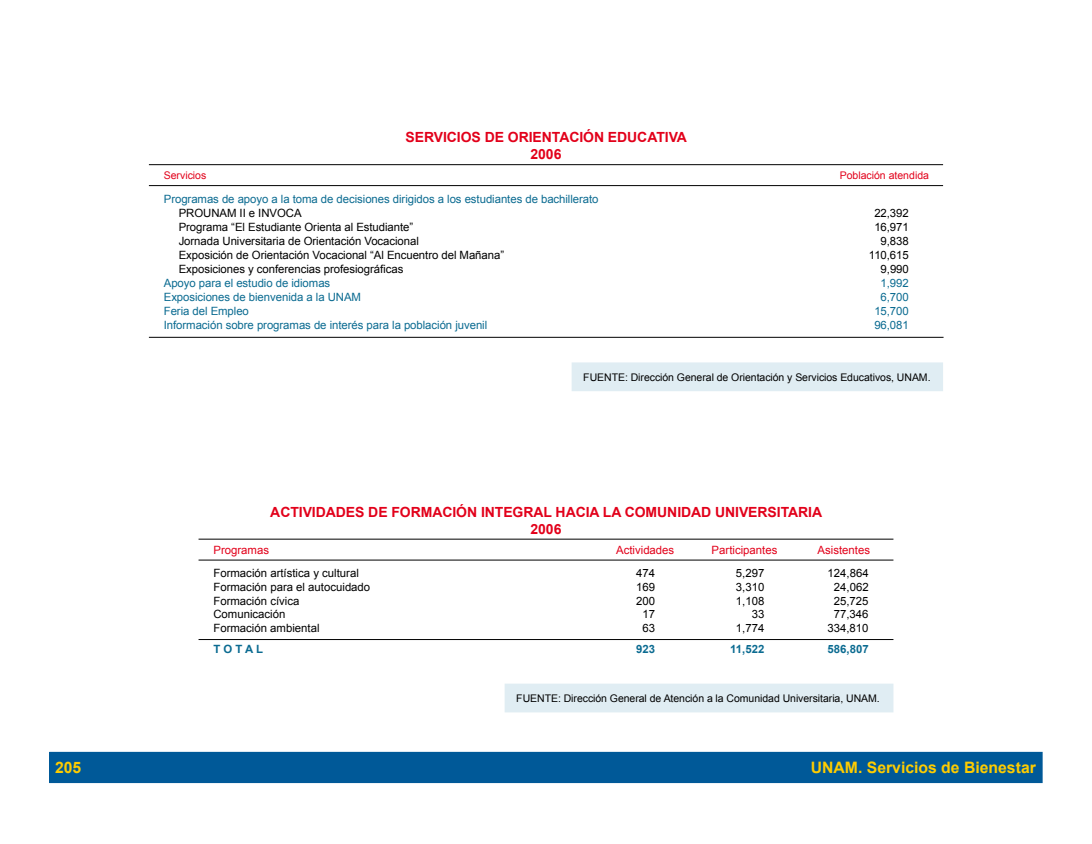
<style>
.page{position:relative;width:1092px;height:844px;background:#fff}
.page>*{position:absolute;margin:0;border:0;box-sizing:border-box;transform-origin:0 0}
.t1{font:700 15.75px "Arial";color:#fecc00}
.t2{font:700 14px/17.5px "Arial";letter-spacing:-.005em;color:#e2001a;text-align:center}
.t3{font:11.38px "Arial";letter-spacing:-.005em;color:#000}
.t4{font:11.38px "Arial";letter-spacing:-.005em;color:#0b6b91}
.t5{font:11.38px "Arial";color:#e2001a}
.t6{font:700 11.38px "Arial";color:#0b6b91}
.t7{font:10.5px "Arial";letter-spacing:-.005em;color:#000}
.t8{font:10.5px "Arial";color:#e2001a}
</style>
<div class="page">
<div style="left:50px;top:752px;width:992px;height:30px;background:#005998"></div>
<hr style="left:149px;top:164px;width:794px;height:1px;background:#000">
<hr style="left:149px;top:185px;width:794px;height:1px;background:#000">
<div style="left:572px;top:363px;width:370px;height:27px;background:#e0edf3"></div>
<div style="left:571px;top:362px;width:372px;height:29px;border:2px solid #e0edf3"></div>
<hr style="left:149px;top:337px;width:794px;height:1px;background:#000">
<hr style="left:198px;top:538px;width:695px;height:1px;background:#000">
<hr style="left:198px;top:559px;width:695px;height:1px;background:#000">
<hr style="left:198px;top:639px;width:695px;height:1px;background:#000">
<div style="left:505px;top:684px;width:387px;height:27px;background:#e0edf3"></div>
<div style="left:504px;top:683px;width:389px;height:29px;border:2px solid #e0edf3"></div>
<p class="t2" style="left:405px;top:128px;width:283px">SERVICIOS DE ORIENTACIÓN EDUCATIVA<br>2006</p>
<p class="t8" style="left:164px;top:170px;width:44px">Servicios</p>
<p class="t8" style="left:839px;top:170px;width:91px">Población atendida</p>
<p class="t4" style="left:164px;top:193px;width:436px">Programas de apoyo a la toma de decisiones dirigidos a los estudiantes de bachillerato</p>
<p class="t3" style="left:179px;top:207px;width:124px">PROUNAM II e INVOCA</p>
<p class="t3" style="left:874px;top:207px;width:36px">22,392</p>
<p class="t3" style="left:179px;top:221px;width:236px">Programa “El Estudiante Orienta al Estudiante”</p>
<p class="t3" style="left:874px;top:221px;width:36px">16,971</p>
<p class="t3" style="left:179px;top:235px;width:242px">Jornada Universitaria de Orientación Vocacional</p>
<p class="t3" style="left:880px;top:235px;width:30px">9,838</p>
<p class="t3" style="left:179px;top:249px;width:327px">Exposición de Orientación Vocacional “Al Encuentro del Mañana”</p>
<p class="t3" style="left:868px;top:249px;width:41px">110,615</p>
<p class="t3" style="left:179px;top:263px;width:226px">Exposiciones y conferencias profesiográficas</p>
<p class="t3" style="left:880px;top:263px;width:30px">9,990</p>
<p class="t4" style="left:164px;top:277px;width:168px">Apoyo para el estudio de idiomas</p>
<p class="t4" style="left:880px;top:277px;width:30px">1,992</p>
<p class="t4" style="left:164px;top:291px;width:199px">Exposiciones de bienvenida a la UNAM</p>
<p class="t4" style="left:880px;top:291px;width:30px">6,700</p>
<p class="t4" style="left:164px;top:305px;width:87px">Feria del Empleo</p>
<p class="t4" style="left:874px;top:305px;width:36px">15,700</p>
<p class="t4" style="left:164px;top:319px;width:325px">Información sobre programas de interés para la población juvenil</p>
<p class="t4" style="left:874px;top:319px;width:36px">96,081</p>
<p class="t7" style="left:583px;top:371px;width:349px">FUENTE: Dirección General de Orientación y Servicios Educativos, UNAM.</p>
<p class="t2" style="left:270px;top:503px;width:553px">ACTIVIDADES DE FORMACIÓN INTEGRAL HACIA LA COMUNIDAD UNIVERSITARIA<br>2006</p>
<p class="t5" style="left:213px;top:543px;width:57px">Programas</p>
<p class="t5" style="left:616px;top:543px;width:60px">Actividades</p>
<p class="t5" style="left:711px;top:543px;width:67px">Participantes</p>
<p class="t5" style="left:817px;top:543px;width:54px">Asistentes</p>
<p class="t3" style="left:213px;top:567px;width:147px">Formación artística y cultural</p>
<p class="t3" style="left:636px;top:567px;width:20px">474</p>
<p class="t3" style="left:735px;top:567px;width:30px">5,297</p>
<p class="t3" style="left:827px;top:567px;width:43px">124,864</p>
<p class="t3" style="left:213px;top:580px;width:158px">Formación para el autocuidado</p>
<p class="t3" style="left:636px;top:580px;width:20px">169</p>
<p class="t3" style="left:735px;top:580px;width:30px">3,310</p>
<p class="t3" style="left:833px;top:580px;width:36px">24,062</p>
<p class="t3" style="left:213px;top:594px;width:87px">Formación cívica</p>
<p class="t3" style="left:636px;top:594px;width:20px">200</p>
<p class="t3" style="left:735px;top:594px;width:30px">1,108</p>
<p class="t3" style="left:833px;top:594px;width:36px">25,725</p>
<p class="t3" style="left:213px;top:608px;width:74px">Comunicación</p>
<p class="t3" style="left:642px;top:608px;width:14px">17</p>
<p class="t3" style="left:751px;top:608px;width:14px">33</p>
<p class="t3" style="left:833px;top:608px;width:36px">77,346</p>
<p class="t3" style="left:213px;top:621px;width:108px">Formación ambiental</p>
<p class="t3" style="left:642px;top:621px;width:14px">63</p>
<p class="t3" style="left:735px;top:621px;width:30px">1,774</p>
<p class="t3" style="left:827px;top:621px;width:43px">334,810</p>
<p class="t6" style="left:213px;top:642px;width:51px">T O T A L</p>
<p class="t6" style="left:636px;top:642px;width:20px">923</p>
<p class="t6" style="left:730px;top:642px;width:36px">11,522</p>
<p class="t6" style="left:827px;top:642px;width:43px">586,807</p>
<p class="t7" style="left:516px;top:692px;width:365px">FUENTE: Dirección General de Atención a la Comunidad Universitaria, UNAM.</p>
<h1 class="t1" style="left:55px;top:758px;width:28px">205</h1>
<h1 class="t1" style="left:810px;top:758px;width:226px">UNAM. Servicios de Bienestar</h1>
</div>
